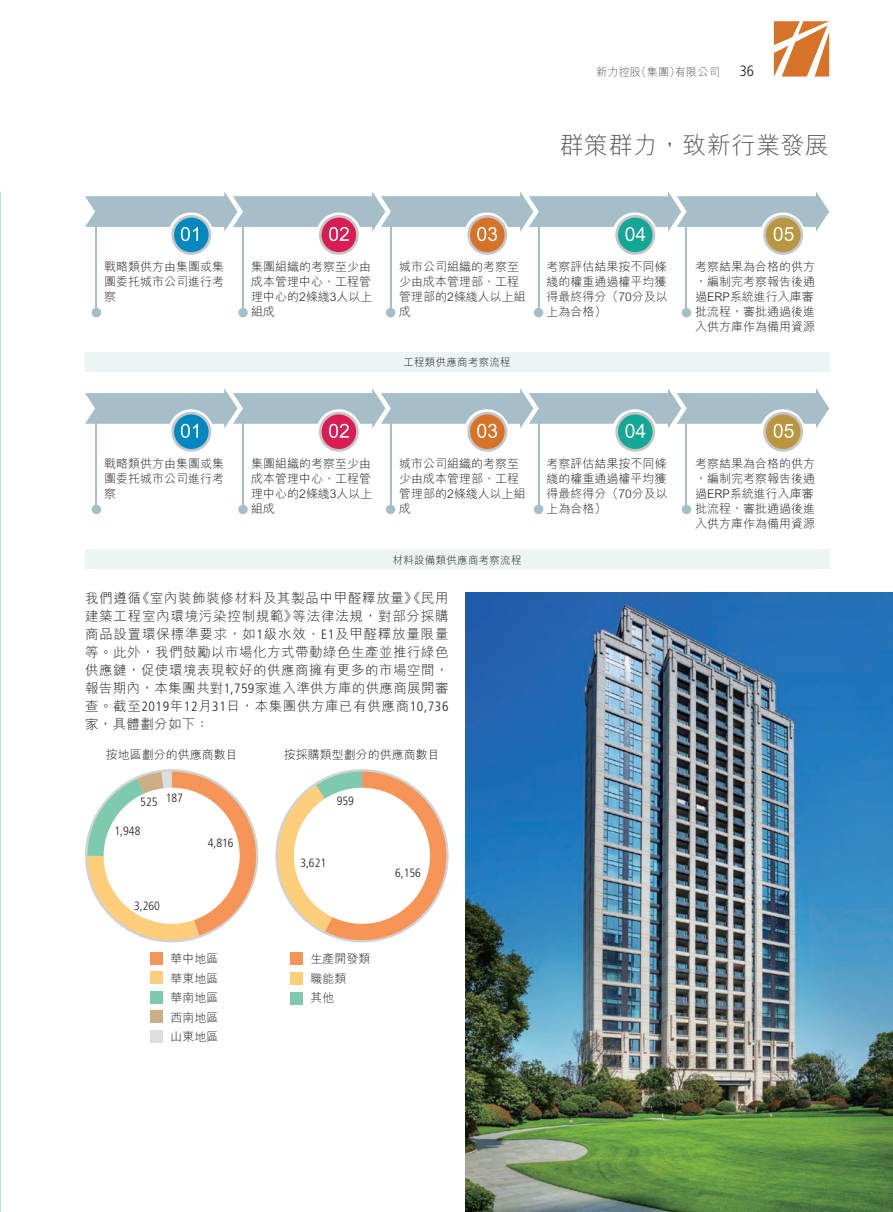
<style>
.page{position:relative;width:893px;height:1212px;background:#fff}
.page>*{position:absolute;margin:0;border:0;box-sizing:border-box;transform-origin:0 0}
.t1{font:300 24px "M Hei HK";letter-spacing:.025em;color:#57585a}
.t2{font:300 condensed 15px "Frutiger LT Std";color:#231f20}
.t3{font:300 13.5px/18px "M Hei HK";letter-spacing:.045em;color:#231f20}
.t4{font:12px/15px "M Hei HK Light E Ten B5 H";color:#231f20;text-align:justify}
.t5{font:300 condensed 12px "Frutiger LT Std";color:#231f20}
.t6{font:300 11.25px "M Hei HK";color:#57585a}
.t7{font:300 10.5px "M Hei HK";letter-spacing:.025em;color:#231f20}
.s1{font-family:"Frutiger LT Std";font-stretch:condensed}
</style>
<div class="page">
<svg style="left:774px;top:21px;width:55px;height:56px"></svg>
<div style="left:85px;top:353px;width:744px;height:19px;background:#edf4f6"></div>
<hr style="left:242px;top:222px;width:2px;height:90px;background:#a5bec7">
<div style="left:238px;top:308px;width:10px;height:9px;background:#a5bec7;border-radius:50%"></div>
<svg style="left:319px;top:215px;width:40px;height:40px"></svg>
<div style="left:322px;top:218px;width:34px;height:34px;background:#d91c52;border-radius:50%"></div>
<hr style="left:96px;top:222px;width:1px;height:90px;background:#a5bec7">
<div style="left:92px;top:308px;width:9px;height:9px;background:#a5bec7;border-radius:50%"></div>
<svg style="left:171px;top:215px;width:40px;height:40px"></svg>
<div style="left:174px;top:218px;width:35px;height:34px;background:#0088bf;border-radius:50%"></div>
<hr style="left:390px;top:222px;width:1px;height:90px;background:#a5bec7">
<div style="left:386px;top:308px;width:9px;height:9px;background:#a5bec7;border-radius:50%"></div>
<svg style="left:467px;top:215px;width:40px;height:40px"></svg>
<div style="left:470px;top:218px;width:35px;height:34px;background:#d67329;border-radius:50%"></div>
<hr style="left:538px;top:222px;width:1px;height:90px;background:#a5bec7">
<div style="left:534px;top:308px;width:9px;height:9px;background:#a5bec7;border-radius:50%"></div>
<svg style="left:615px;top:215px;width:40px;height:40px"></svg>
<div style="left:618px;top:218px;width:34px;height:34px;background:#15a796;border-radius:50%"></div>
<hr style="left:686px;top:222px;width:1px;height:90px;background:#a5bec7">
<div style="left:682px;top:308px;width:9px;height:9px;background:#a5bec7;border-radius:50%"></div>
<svg style="left:763px;top:215px;width:40px;height:40px"></svg>
<div style="left:766px;top:218px;width:34px;height:34px;background:#ba9640;border-radius:50%"></div>
<svg style="left:85px;top:191px;width:744px;height:50px"></svg>
<div style="left:85px;top:550px;width:744px;height:19px;background:#edf4f6"></div>
<hr style="left:242px;top:419px;width:2px;height:90px;background:#a5bec7">
<div style="left:238px;top:505px;width:10px;height:9px;background:#a5bec7;border-radius:50%"></div>
<svg style="left:319px;top:412px;width:40px;height:40px"></svg>
<div style="left:322px;top:414px;width:34px;height:35px;background:#d91c52;border-radius:50%"></div>
<hr style="left:96px;top:419px;width:1px;height:90px;background:#a5bec7">
<div style="left:92px;top:505px;width:9px;height:9px;background:#a5bec7;border-radius:50%"></div>
<svg style="left:171px;top:412px;width:40px;height:40px"></svg>
<div style="left:174px;top:414px;width:35px;height:35px;background:#0088bf;border-radius:50%"></div>
<hr style="left:390px;top:419px;width:1px;height:90px;background:#a5bec7">
<div style="left:386px;top:505px;width:9px;height:9px;background:#a5bec7;border-radius:50%"></div>
<svg style="left:467px;top:412px;width:40px;height:40px"></svg>
<div style="left:470px;top:414px;width:35px;height:35px;background:#d67329;border-radius:50%"></div>
<hr style="left:538px;top:419px;width:1px;height:90px;background:#a5bec7">
<div style="left:534px;top:505px;width:9px;height:9px;background:#a5bec7;border-radius:50%"></div>
<svg style="left:615px;top:412px;width:40px;height:40px"></svg>
<div style="left:618px;top:414px;width:34px;height:35px;background:#15a796;border-radius:50%"></div>
<hr style="left:686px;top:419px;width:1px;height:90px;background:#a5bec7">
<div style="left:682px;top:505px;width:9px;height:9px;background:#a5bec7;border-radius:50%"></div>
<svg style="left:763px;top:412px;width:40px;height:40px"></svg>
<div style="left:766px;top:414px;width:34px;height:35px;background:#ba9640;border-radius:50%"></div>
<svg style="left:85px;top:388px;width:744px;height:50px"></svg>
<img style="left:466px;top:593px;width:427px;height:619px">
<svg style="left:87px;top:771px;width:169px;height:172px"></svg>
<div style="left:104px;top:788px;width:136px;height:136px;background:#fff;border-radius:50%"></div>
<div style="left:150px;top:952px;width:13px;height:12px;background:#f79559"></div>
<div style="left:150px;top:971px;width:13px;height:13px;background:#fece7a"></div>
<div style="left:150px;top:991px;width:13px;height:12px;background:#7dcaae"></div>
<div style="left:150px;top:1010px;width:13px;height:13px;background:#ceae87"></div>
<div style="left:150px;top:1030px;width:13px;height:12px;background:#dcdddf"></div>
<svg style="left:275px;top:771px;width:171px;height:169px"></svg>
<div style="left:294px;top:788px;width:136px;height:136px;background:#fff;border-radius:50%"></div>
<div style="left:290px;top:952px;width:13px;height:12px;background:#f79559"></div>
<div style="left:290px;top:972px;width:13px;height:13px;background:#fece7a"></div>
<div style="left:290px;top:991px;width:13px;height:13px;background:#7dcaae"></div>
<p class="t6" style="left:635px;top:66px;width:46px">（集團）</p>
<p class="t6" style="left:596px;top:66px;width:46px">新力控股</p>
<p class="t6" style="left:675px;top:66px;width:46px">有限公司</p>
<p class="t2" style="left:740px;top:63px;width:16px">36</p>
<h1 class="t1" style="left:559px;top:133px;width:271px">群策群力，致新行業發展</h1>
<p class="t4" style="left:104px;top:259px;width:121px">戰略類供方由集團或集團委托城市公司進行考察</p>
<p class="t4" style="left:251px;top:259px;width:123px">集團組織的考察至少由成本管理中心、工程管理中心的2條綫3人以上組成</p>
<p class="t4" style="left:399px;top:259px;width:128px;text-align:left">城市公司組織的考察至少由成本管理部、工程管理部的2條綫人以上組成</p>
<p class="t4" style="left:547px;top:259px;width:123px">考察評估結果按不同條綫的權重通過權平均獲得最終得分（70分及以上為合格(</p>
<p class="t4" style="left:695px;top:259px;width:121px">考察結果為合格的供方，編制完考察報告後通過ERP系統進行入庫審批流程，審批通過後進入供方庫作為備用資源</p>
<p class="t7" style="left:403px;top:357px;width:109px">工程類供應商考察流程</p>
<p class="t4" style="left:104px;top:456px;width:121px">戰略類供方由集團或集團委托城市公司進行考察</p>
<p class="t4" style="left:251px;top:456px;width:123px">集團組織的考察至少由成本管理中心、工程管理中心的2條綫3人以上組成</p>
<p class="t4" style="left:399px;top:456px;width:128px;text-align:left">城市公司組織的考察至少由成本管理部、工程管理部的2條綫人以上組成</p>
<p class="t4" style="left:547px;top:456px;width:123px">考察評估結果按不同條綫的權重通過權平均獲得最終得分（70分及以上為合格(</p>
<p class="t4" style="left:695px;top:456px;width:121px">考察結果為合格的供方，編制完考察報告後通過ERP系統進行入庫審批流程，審批通過後進入供方庫作為備用資源</p>
<p class="t7" style="left:393px;top:554px;width:130px">材料設備類供應商考察流程</p>
<p class="t3" style="left:136px;top:588px;width:314px">《室內裝飾裝修材料及其製品中甲醛釋放量》《民用</p>
<p class="t3" style="left:85px;top:588px;width:57px">我們遵循</p>
<p class="t3" style="left:85px;top:606px;width:365px">建築工程室內環境污染控制規範》<br>商品設置環保標準要求，如<span class="s1">1</span>級水效、 <span class="s1">1E</span> 及甲醛釋放量限量等。此外，我們鼓勵以市場化方式帶動綠色生產並推行綠色供應鏈，促使環境表現較好的供應商擁有更多的市場空間，報告期內，本集團共對<span class="s1">1,759</span>家進入準供方庫的供應商展開審查。截至<span class="s1">2019</span>年<span class="s1">12</span>月<span class="s1">31</span>日，本集團供方庫已有供應商<span class="s1">10,736</span>家，具體劃分如下：</p>
<p class="t3" style="left:293px;top:606px;width:157px">等法律法規，對部分採購</p>
<p class="t4" style="left:106px;top:747px;width:133px">按地區劃分的供應商數目</p>
<p class="t5" style="left:140px;top:795px;width:19px">525</p>
<p class="t5" style="left:114px;top:824px;width:27px">1,948</p>
<p class="t5" style="left:166px;top:791px;width:19px">187</p>
<p class="t5" style="left:134px;top:899px;width:27px">3,260</p>
<p class="t5" style="left:208px;top:836px;width:27px">4,816</p>
<p class="t4" style="left:170px;top:949px;width:50px;line-height:19.5px">華中地區華東地區華南地區西南地區山東地區</p>
<p class="t4" style="left:284px;top:747px;width:157px">按採購類型劃分的供應商數目</p>
<p class="t5" style="left:337px;top:794px;width:19px">959</p>
<p class="t5" style="left:300px;top:856px;width:27px">3,621</p>
<p class="t5" style="left:395px;top:866px;width:27px">6,156</p>
<p class="t4" style="left:311px;top:949px;width:61px;line-height:19.5px;text-align:left">生產開發類職能類<br>其他</p>
</div>
